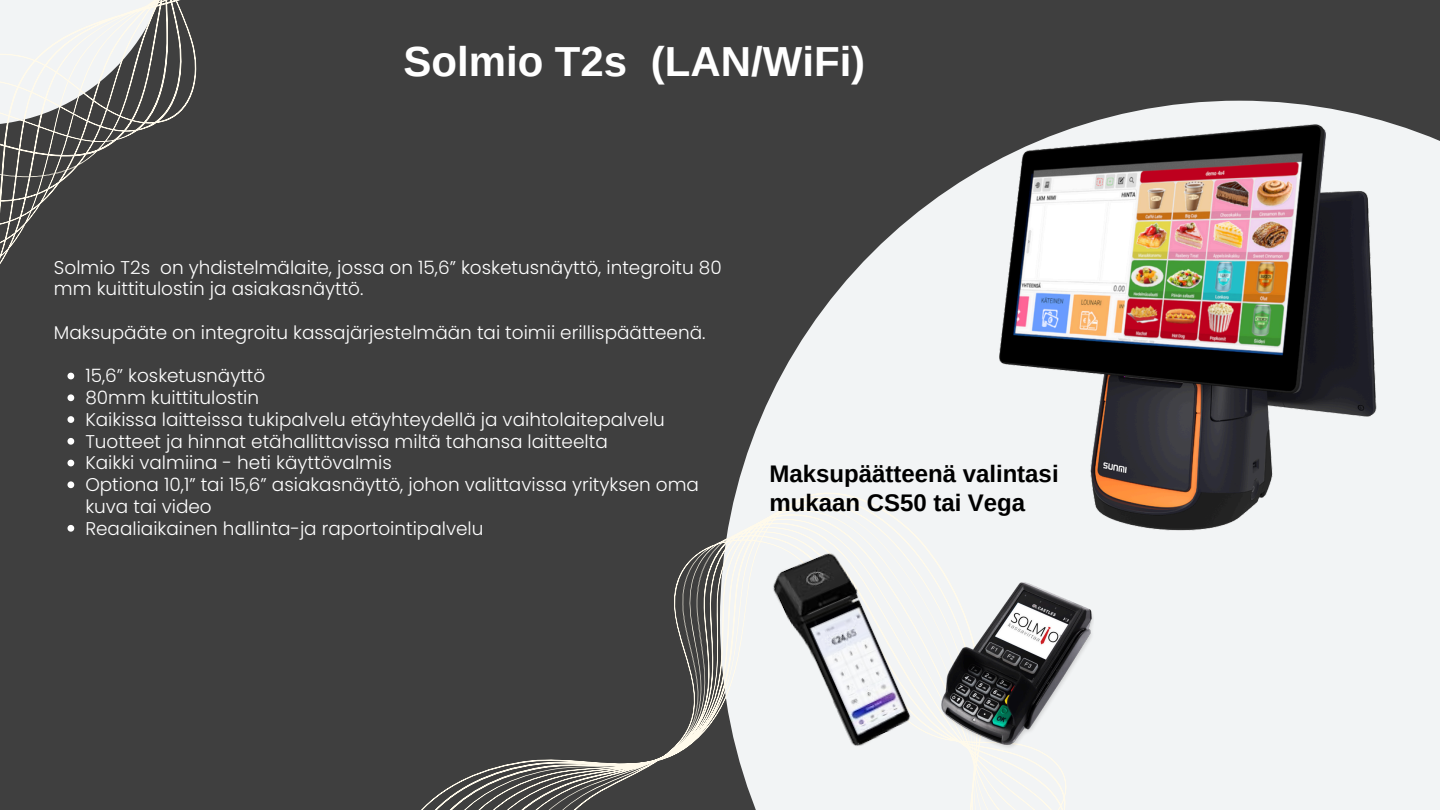
<style>
.page{position:relative;width:1440px;height:810px;background:#3f3f3f}
.page>*{position:absolute;margin:0;border:0;box-sizing:border-box;transform-origin:0 0}
.t1{font:700 42px "Arimo";color:#fff}
.t2{font:700 24px/28.5px "Arimo";color:#000}
.t3{font:300 18.4px/21.8px "Poppins";color:#fff}
</style>
<div class="page">
<div style="left:1321px;top:647px;width:119px;height:163px;background:#f2f4f5"></div>
<svg style="left:0;top:0;width:197px;height:264px"></svg>
<svg style="left:421px;top:400px;width:900px;height:410px"></svg>
<img style="left:689px;top:502px;width:321px;height:289px">
<img style="left:769px;top:100px;width:671px;height:547px">
<img style="left:939px;top:547px;width:155px;height:232px">
<svg style="left:67px;top:373px;width:7px;height:6px"></svg>
<svg style="left:67px;top:394px;width:7px;height:7px"></svg>
<svg style="left:67px;top:416px;width:7px;height:7px"></svg>
<svg style="left:67px;top:438px;width:7px;height:7px"></svg>
<svg style="left:67px;top:460px;width:7px;height:6px"></svg>
<svg style="left:67px;top:481px;width:7px;height:7px"></svg>
<svg style="left:67px;top:525px;width:7px;height:7px"></svg>
<p class="t1" style="left:404px;top:38px;width:463px">Solmio T2s (LAN/WiFi)</p>
<p class="t3" style="left:54px;top:256px;width:669px">Solmio T2s on yhdistelmälaite, jossa on 15,6” kosketusnäyttö, integroitu 80 mm kuittitulostin ja asiakasnäyttö.</p>
<p class="t3" style="left:54px;top:322px;width:653px">Maksupääte on integroitu kassajärjestelmään tai toimii erillispäätteenä.</p>
<p class="t3" style="left:85px;top:365px;width:182px">15,6” kosketusnäyttö</p>
<p class="t3" style="left:85px;top:387px;width:175px">80mm kuittitulostin</p>
<p class="t3" style="left:85px;top:409px;width:581px">Kaikissa laitteissa tukipalvelu etäyhteydellä ja vaihtolaitepalvelu</p>
<p class="t3" style="left:85px;top:430px;width:524px">Tuotteet ja hinnat etähallittavissa miltä tahansa laitteelta</p>
<p class="t3" style="left:85px;top:452px;width:308px">Kaikki valmiina - heti käyttövalmis</p>
<p class="t3" style="left:85px;top:474px;width:615px">Optiona 10,1” tai 15,6” asiakasnäyttö, johon valittavissa yrityksen oma kuva tai video</p>
<p class="t3" style="left:85px;top:517px;width:400px">Reaaliaikainen hallinta-ja raportointipalvelu</p>
<h2 class="t2" style="left:769px;top:460px;width:291px">Maksupäätteenä valintasi mukaan CS50 tai Vega</h2>
</div>
